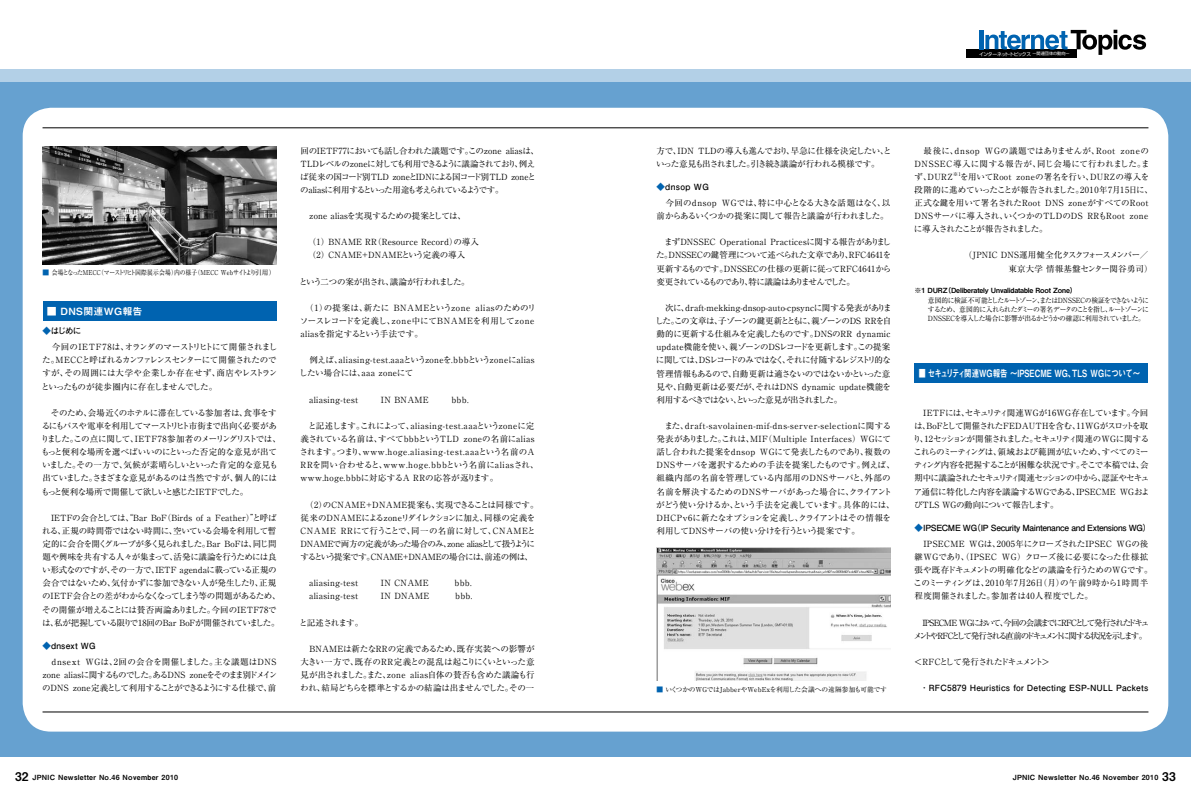
<style>
.page{position:relative;width:1191px;height:794px;background:#fff}
.page>*{position:absolute;margin:0;border:0;box-sizing:border-box;transform-origin:0 0}
.t1{font:9.9px "Midashi Go Pro MB31";color:#fff;scale:.7 1}
.t2{font:9.9px "Midashi Go Pro MB31";letter-spacing:.03em;color:#fff}
.t3{font:8.5px/13.1px "Ryumin Pro";letter-spacing:-.025em;color:#000;text-align:justify}
.t4{font:8.5px/13.1px "Ryumin Pro";letter-spacing:-.05em;color:#000}
.t5{font:8.5px/13.1px "Ryumin Pro";letter-spacing:-.055em;color:#000}
.t6{font:8.5px/13.1px "Ryumin Pro";color:#000}
.t7{font:8.5px/13.1px "Ryumin Pro";letter-spacing:-.065em;color:#000}
.t8{font:8.5px/13.1px "Ryumin Pro";letter-spacing:.035em;color:#000}
.t9{font:8.5px/13.1px "Ryumin Pro";letter-spacing:.01em;color:#000}
.t10{font:8.5px/13.1px "Ryumin Pro";letter-spacing:.005em;color:#000}
.t11{font:8.5px/13.1px "Ryumin Pro";letter-spacing:.04em;color:#000}
.t12{font:8.5px/13.1px "Ryumin Pro";letter-spacing:.025em;color:#000}
.t13{font:8.5px/13.1px "Ryumin Pro";letter-spacing:-.185em;color:#000}
.t14{font:700 8.5px "Futo Go B101 Pro";letter-spacing:-.04em;color:#000}
.t15{font:8.5px/13.1px "Ryumin Pro";letter-spacing:.02em;color:#000}
.t16{font:700 8.5px "Futo Go B101 Pr 5";letter-spacing:.02em;color:#000}
.t17{font:8.5px/13.1px "Ryumin Pro";letter-spacing:.015em;color:#000}
.t18{font:8.5px "Ryumin Pro";letter-spacing:-.115em;color:#000}
.t19{font:700 8.5px "Futo Go B101 Pro";letter-spacing:.02em;color:#000}
.t20{font:8.5px "Ryumin Pro";letter-spacing:-.105em;color:#000}
.t21{font:7.1px/9.2px "Ryumin Pro";letter-spacing:-.07em;color:#000;text-align:justify;scale:.95 1}
.t22{font:7.1px "Midashi Go Pro MB31";letter-spacing:.04em;color:#000}
.t23{font:7.1px "Midashi Go Pro MB31";letter-spacing:-.02em;color:#000}
.t24{font:6.7px "Ryumin Pro";letter-spacing:-.015em;color:#000;scale:.87 1}
.t25{font:6.7px "Ryumin Pro";letter-spacing:-.015em;color:#000}
.t26{font:5px "Ryumin Pro";color:#000}
.t27{font:4.8px "Shin Go Pro Regular 90 pv RKSJ H";letter-spacing:-.08em;color:#fff}
.s1{color:#0063b0}
.s2{font-size:4.1px}
.s3{font-family:"Ryumin Pro";font-weight:400}
.s4{font-size:12px}
</style>
<div class="page">
<div style="left:0;top:69px;width:595px;height:688px;background:#66a1d0"></div>
<div style="left:0;top:69px;width:595px;height:13px;background:#b3d0e7"></div>
<div style="left:23px;top:108px;width:572px;height:623px;background:#fff"></div>
<hr style="left:43px;top:128px;width:552px;height:1px;background:#000">
<hr style="left:43px;top:711px;width:552px;height:1px;background:#000">
<div style="left:595px;top:82px;width:596px;height:675px;background:#66a1d0"></div>
<div style="left:595px;top:69px;width:596px;height:13px;background:#b3d0e7"></div>
<svg style="left:595px;top:108px;width:573px;height:623px"></svg>
<hr style="left:595px;top:128px;width:553px;height:1px;background:#000">
<hr style="left:595px;top:711px;width:553px;height:1px;background:#000">
<div style="left:966px;top:49px;width:110px;height:9px;background:#000"></div>
<hr style="left:979px;top:30px;width:4px;height:19px;background:#0063b0">
<svg style="left:985px;top:30px;width:161px;height:25px"></svg>
<img style="left:43px;top:146px;width:233px;height:118px">
<div style="left:43px;top:301px;width:233px;height:20px;background:#0063b0"></div>
<img style="left:656px;top:547px;width:234px;height:133px">
<div style="left:914px;top:363px;width:234px;height:20px;background:#0063b0"></div>
<p class="t24" style="left:43px;top:267px;width:269px"><span class="s1">■</span> 会場となったMECC（マーストリヒト国際展示会場）内の様子（MECC Webサイトより引用）</p>
<p class="t2" style="left:47px;top:303px;width:97px">■ DNS関連WG報告</p>
<p class="t14" style="left:43px;top:324px;width:40px"><span class="s1">◆</span>はじめに</p>
<p class="t3" style="left:41px;top:340px;width:238px">　今回のIETF78は、オランダのマーストリヒトにて開催されました。MECCと呼ばれるカンファレンスセンターにて開催されたのですが、その周囲には大学や企業しか存在せず、商店やレストランといったものが徒歩圏内に存在しませんでした。</p>
<p class="t5" style="left:41px;top:405px;width:241px">　そのため、会場近くのホテルに滞在している参加者は、食事をするにもバスや電車を利用してマーストリヒト市街まで出向く必要がありました。この点に関して、IETF78参加者のメーリングリストでは、もっと便利な場所を選べばいいのにといった否定的な意見が出ていました。その一方で、気候が素晴らしいといった肯定的な意見も出ていました。さまざまな意見があるのは当然ですが、個人的にはもっと便利な場所で開催して欲しいと感じたIETFでした。</p>
<p class="t3" style="left:42px;top:510px;width:240px;text-align:left">　IETFの会合としては、“Bar BoF（Birds of a Feather）”と呼ばれる、正規の時間帯ではない時間に、空いている会場を利用して暫定的に会合を開くグループが多く見られました。Bar BoFは、同じ問題や興味を共有する人々が集まって、活発に議論を行うためには良い形式なのですが、その一方で、IETF agendaに載っている正規の会合ではないため、気付かずに参加できない人が発生したり、正規のIETF会合との差がわからなくなってしまう等の問題があるため、その開催が増えることには賛否両論ありました。今回のIETF78では、私が把握している限りで18回のBar BoFが開催されていました。</p>
<p class="t19" style="left:43px;top:639px;width:55px"><span class="s1">◆</span>dnsext WG</p>
<p class="t3" style="left:42px;top:655px;width:237px">　dnsext WGは、2回の会合を開催しました。主な議題はDNS zone aliasに関するものでした。あるDNS zoneをそのまま別ドメインのDNS zone定義として利用することができるようにする仕様で、前</p>
<p class="t5" style="left:300px;top:143px;width:240px">回のIETF77においても話し合われた議題です。このzone aliasは、TLDレベルのzoneに対しても利用できるように議論されており、例えば従来の国コード別TLD zoneとIDNによる国コード別TLD zoneとのaliasに利用するといった用途も考えられているようです。</p>
<p class="t3" style="left:300px;top:209px;width:167px">　zone aliasを実現するための提案としては、</p>
<p class="t15" style="left:308px;top:235px;width:173px">（1）BNAME RR（Resource Record）の導入（2）CNAME+DNAMEという定義の導入</p>
<p class="t4" style="left:299px;top:274px;width:172px">という二つの案が出され、議論が行われました。</p>
<p class="t12" style="left:300px;top:300px;width:238px">　（1）の提案は、新たに BNAMEというzone aliasのためのリソースレコードを定義し、zone中にてBNAMEを利用してzone aliasを指定するという手法です。</p>
<p class="t11" style="left:299px;top:353px;width:237px">　例えば、aliasing-test.aaaというzoneを.bbbというzoneにaliasしたい場合には、aaa zoneにて</p>
<p class="t11" style="left:309px;top:392px;width:51px">aliasing-test</p>
<p class="t3" style="left:381px;top:392px;width:49px">IN BNAME</p>
<p class="t3" style="left:451px;top:392px;width:19px">bbb.</p>
<p class="t8" style="left:299px;top:418px;width:241px">　と記述します。これによって、aliasing-test.aaaというzoneに定義されている名前は、すべてbbbというTLD zoneの名前にaliasされます。つまり、www.hoge.aliasing-test.aaaという名前のA RRを問い合わせると、www.hoge.bbbという名前にaliasされ、www.hoge.bbbに対応するA RRの応答が返ります。</p>
<p class="t3" style="left:300px;top:497px;width:240px;text-align:left">　（2）のCNAME+DNAME提案も、実現できることは同様です。従来のDNAMEによるzoneリダイレクションに加え、同様の定義をCNAME RRにて行うことで、同一の名前に対して、CNAMEとDNAMEで両方の定義があった場合のみ、zone aliasとして扱うようにするという提案です。CNAME+DNAMEの場合には、前述の例は、</p>
<p class="t11" style="left:309px;top:576px;width:51px">aliasing-test</p>
<p class="t3" style="left:381px;top:576px;width:49px">IN CNAME</p>
<p class="t3" style="left:454px;top:576px;width:19px">bbb.</p>
<p class="t11" style="left:309px;top:589px;width:51px">aliasing-test</p>
<p class="t3" style="left:381px;top:589px;width:50px">IN DNAME</p>
<p class="t3" style="left:455px;top:589px;width:19px">bbb.</p>
<p class="t20" style="left:299px;top:616px;width:66px">と記述されます。</p>
<p class="t3" style="left:300px;top:641px;width:236px">　BNAMEは新たなRRの定義であるため、既存実装への影響が大きい一方で、既存のRR定義との混乱は起こりにくいといった意見が出されました。また、zone alias自体の賛否も含めた議論も行われ、結局どちらを標準とするかの結論は出ませんでした。その一</p>
<p class="t27" style="left:979px;top:50px;width:92px">インターネット・トピックス <span class="s2">～関連団体の動向～</span></p>
<p class="t4" style="left:656px;top:143px;width:237px">方で、IDN TLDの導入も進んでおり、早急に仕様を決定したい、といった意見も出されました。引き続き議論が行われる模様です。</p>
<p class="t14" style="left:656px;top:180px;width:54px"><span class="s1">◆</span>dnsop WG</p>
<p class="t3" style="left:656px;top:196px;width:235px">　今回のdnsop WGでは、特に中心となる大きな話題はなく、以前からあるいくつかの提案に関して報告と議論が行われました。</p>
<p class="t3" style="left:656px;top:235px;width:237px">　まずDNSSEC Operational Practicesに関する報告がありました。DNSSECの鍵管理について述べられた文章であり、RFC4641を更新するものです。DNSSECの仕様の更新に従ってRFC4641から変更されているものであり、特に議論はありませんでした。</p>
<p class="t4" style="left:655px;top:301px;width:238px">　次に、draft-mekking-dnsop-auto-cpsyncに関する発表がありました。この文章は、子ゾーンの鍵更新とともに、親ゾーンのDS RRを自動的に更新する仕組みを定義したものです。DNSのRR dynamic update機能を使い、親ゾーンのDSレコードを更新します。この提案に関しては、DSレコードのみではなく、それに付随するレジストリ的な管理情報もあるので、自動更新は適さないのではないかといった意見や、自動更新は必要だが、それはDNS dynamic update機能を利用するべきではない、といった意見が出されました。</p>
<p class="t6" style="left:656px;top:419px;width:240px">　また、draft-savolainen-mif-dns-server-selectionに関する発表がありました。これは、MIF（Multiple Interfaces）WGにて話し合われた提案をdnsop WGにて発表したものであり、複数のDNSサーバを選択するための手法を提案したものです。例えば、組織内部の名前を管理している内部用のDNSサーバと、外部の名前を解決するためのDNSサーバがあった場合に、クライアントがどう使い分けるか、という手法を定義しています。具体的には、DHCPv6に新たなオプションを定義し、クライアントはその情報を利用してDNSサーバの使い分けを行うという提案です。</p>
<p class="t25" style="left:656px;top:684px;width:232px"><span class="s1">■</span> いくつかのWGではJabberやWebExを利用した会議への遠隔参加も可能です</p>
<p class="t3" style="left:914px;top:143px;width:236px">　最後に、dnsop WGの議題ではありませんが、Root zoneのDNSSEC導入に関する報告が、同じ会場にて行われました。まず、DURZ</p>
<p class="t26" style="left:953px;top:170px;width:9px">※1</p>
<p class="t10" style="left:914px;top:169px;width:240px;text-indent:46px">を用いてRoot zoneの署名を行い、DURZの導入を段階的に進めていったことが報告されました。2010年7月15日に、正式な鍵を用いて署名されたRoot DNS zoneがすべてのRoot DNSサーバに導入され、いくつかのTLDのDS RRもRoot zoneに導入されたことが報告されました。</p>
<p class="t17" style="left:1008px;top:248px;width:146px;text-indent:-45px">（JPNIC DNS運用健全化タスクフォースメンバー／東京大学 情報基盤センター関谷勇司）</p>
<p class="t23" style="left:914px;top:285px;width:164px">※1 DURZ（Deliberately Unvalidatable Root Zone）</p>
<p class="t21" style="left:928px;top:295px;width:234px">意図的に検証不可能としたルートゾーン、またはDNSSECの検証をできないようにするため、意図的に入れられたダミーの署名データのことを指し、ルートゾーンにDNSSECを導入した場合に影響が出るかどうかの確認に利用されていました。</p>
<p class="t1" style="left:918px;top:365px;width:318px">■ セキュリティ関連WG報告 〜IPSECME WG、TLS WGについて〜</p>
<p class="t7" style="left:913px;top:405px;width:238px">　IETFには、セキュリティ関連WGが16WG存在しています。今回は、BoFとして開催されたFEDAUTHを含む、11WGがスロットを取り、12セッションが開催されました。セキュリティ関連のWGに関するこれらのミーティングは、領域および範囲が広いため、すべてのミーティング内容を把握することが困難な状況です。そこで本稿では、会期中に議論されたセキュリティ関連セッションの中から、認証やセキュア通信に特化した内容を議論するWGである、IPSECME WGおよびTLS WGの動向について報告します。</p>
<p class="t14" style="left:914px;top:521px;width:238px"><span class="s1">◆</span>IPSECME WG（IP Security Maintenance and Extensions WG）</p>
<p class="t9" style="left:913px;top:536px;width:241px">　IPSECME WGは、2005年にクローズされたIPSEC WGの後継WGであり、（IPSEC WG）クローズ後に必要になった仕様拡張や既存ドキュメントの明確化などの議論を行うためのWGです。このミーティングは、2010年7月26日（月）の午前9時から1時間半程度開催されました。参加者は40人程度でした。</p>
<p class="t13" style="left:913px;top:615px;width:237px">　IPSECME WGにおいて、今回の会議までにRFCとして発行されたドキュメントやRFCとして発行される直前のドキュメントに関する状況を示します。</p>
<p class="t18" style="left:914px;top:655px;width:137px">＜RFCとして発行されたドキュメント＞</p>
<p class="t16" style="left:920px;top:681px;width:230px"><span class="s3">・</span> RFC5879 Heuristics for Detecting ESP-NULL Packets</p>
<p class="t22" style="left:15px;top:772px;width:164px"><span class="s4">32</span> JPNIC Newsletter No.46 November 2010</p>
<p class="t22" style="left:1012px;top:772px;width:164px">JPNIC Newsletter No.46 November 2010 <span class="s4">33</span></p>
</div>
